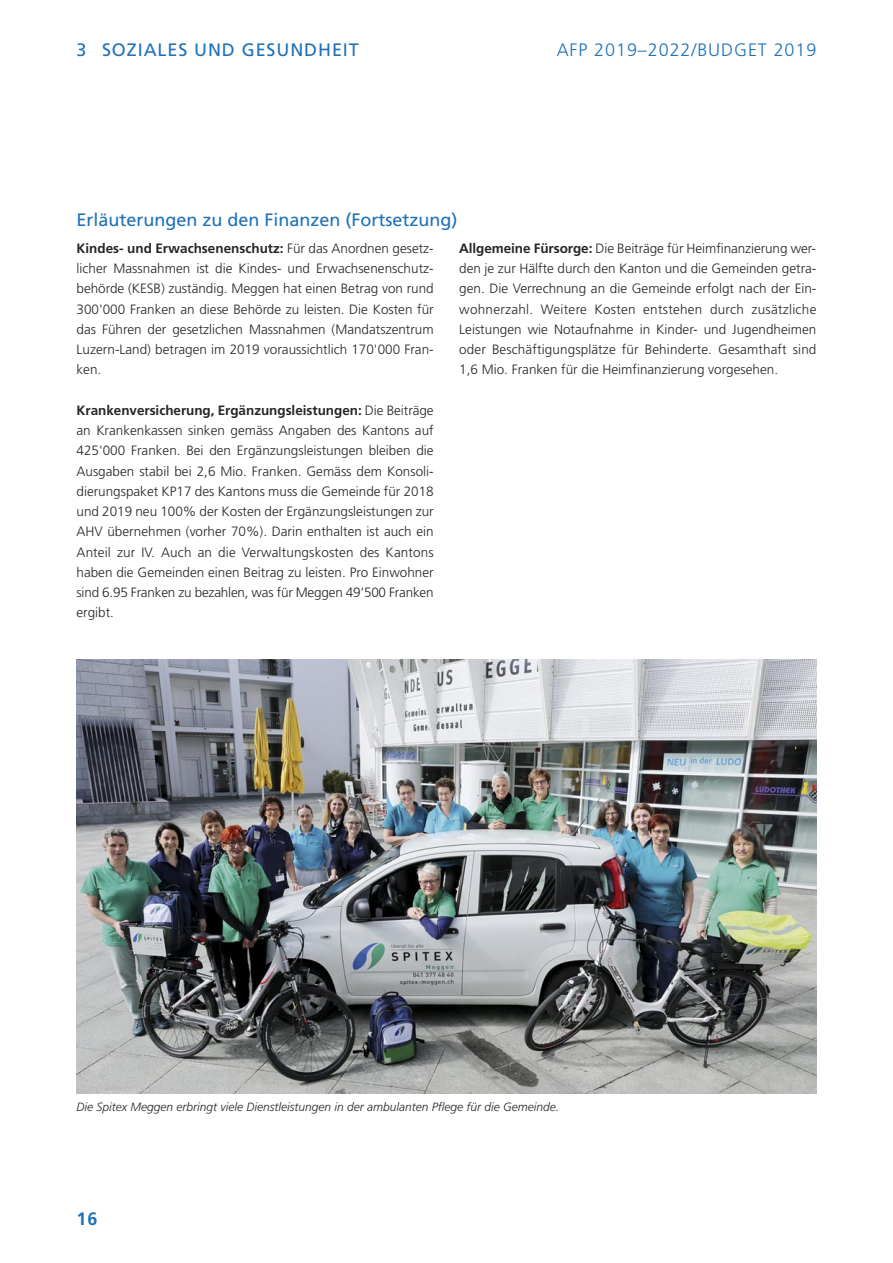
<style>
.page{position:relative;width:893px;height:1263px;background:#fff}
.page>*{position:absolute;margin:0;border:0;box-sizing:border-box;transform-origin:0 0}
.t1{font:18px "Frutiger";color:#1f71b9}
.t2{font:300 18px "Frutiger";letter-spacing:.05em;color:#1f71b9}
.t3{font:18px "Frutiger";letter-spacing:.05em;color:#1f71b9}
.t4{font:700 18px "Frutiger";color:#1f71b9}
.t5{font:300 13.5px/20.2px "Frutiger";color:#272526;text-align:justify}
.t6{font:italic 300 12px "Frutiger";color:#272526}
.s1{font-weight:700}
</style>
<div class="page">
<img style="left:77px;top:660px;width:739px;height:434px">
<p class="t3" style="left:77px;top:43px;width:284px">3 SOZIALES UND GESUNDHEIT</p>
<p class="t2" style="left:557px;top:43px;width:261px">AFP 2019–2022/BUDGET 2019</p>
<p class="t1" style="left:77px;top:213px;width:383px">Erläuterungen zu den Finanzen (Fortsetzung)</p>
<p class="t5" style="left:77px;top:239px;width:359px"><span class="s1">Kindes- und Erwachsenenschutz:</span> Für das Anordnen gesetz&shy;licher Massnahmen ist die Kindes- und Erwachsenenschutz&shy;behörde (KESB) zuständig. Meggen hat einen Betrag von rund 300'000 Franken an diese Behörde zu leisten. Die Kosten für das Führen der gesetzlichen Massnahmen (Mandatszentrum Luzern-Land) betragen im 2019 voraussichtlich 170'000 Fran&shy;ken.</p>
<p class="t5" style="left:77px;top:401px;width:359px"><span class="s1">Krankenversicherung, Ergänzungsleistungen:</span> Die Beiträge an Krankenkassen sinken gemäss Angaben des Kantons auf 425'000 Franken. Bei den Ergänzungsleistungen bleiben die Ausgaben stabil bei 2,6 Mio. Franken. Gemäss dem Konsoli&shy;dierungspaket KP17 des Kantons muss die Gemeinde für 2018 und 2019 neu 100% der Kosten der Ergänzungsleistungen zur AHV übernehmen (vorher 70%). Darin enthalten ist auch ein Anteil zur IV. Auch an die Verwaltungskosten des Kantons haben die Gemeinden einen Beitrag zu leisten. Pro Einwohner sind 6.95 Franken zu bezahlen, was für Meggen 49‘500 Franken ergibt.</p>
<p class="t5" style="left:459px;top:239px;width:359px"><span class="s1">Allgemeine Fürsorge:</span> Die Beiträge für Heimfinanzierung wer&shy;den je zur Hälfte durch den Kanton und die Gemeinden getra&shy;gen. Die Verrechnung an die Gemeinde erfolgt nach der Ein&shy;wohnerzahl. Weitere Kosten entstehen durch zusätzliche Leistungen wie Notaufnahme in Kinder- und Jugendheimen oder Beschäftigungsplätze für Behinderte. Gesamthaft sind 1,6 Mio. Franken für die Heimfinanzierung vorgesehen.</p>
<p class="t6" style="left:77px;top:1102px;width:484px">Die Spitex Meggen erbringt viele Dienstleistungen in der ambulanten Pflege für die Gemeinde.</p>
<p class="t4" style="left:77px;top:1212px;width:22px">16</p>
</div>
